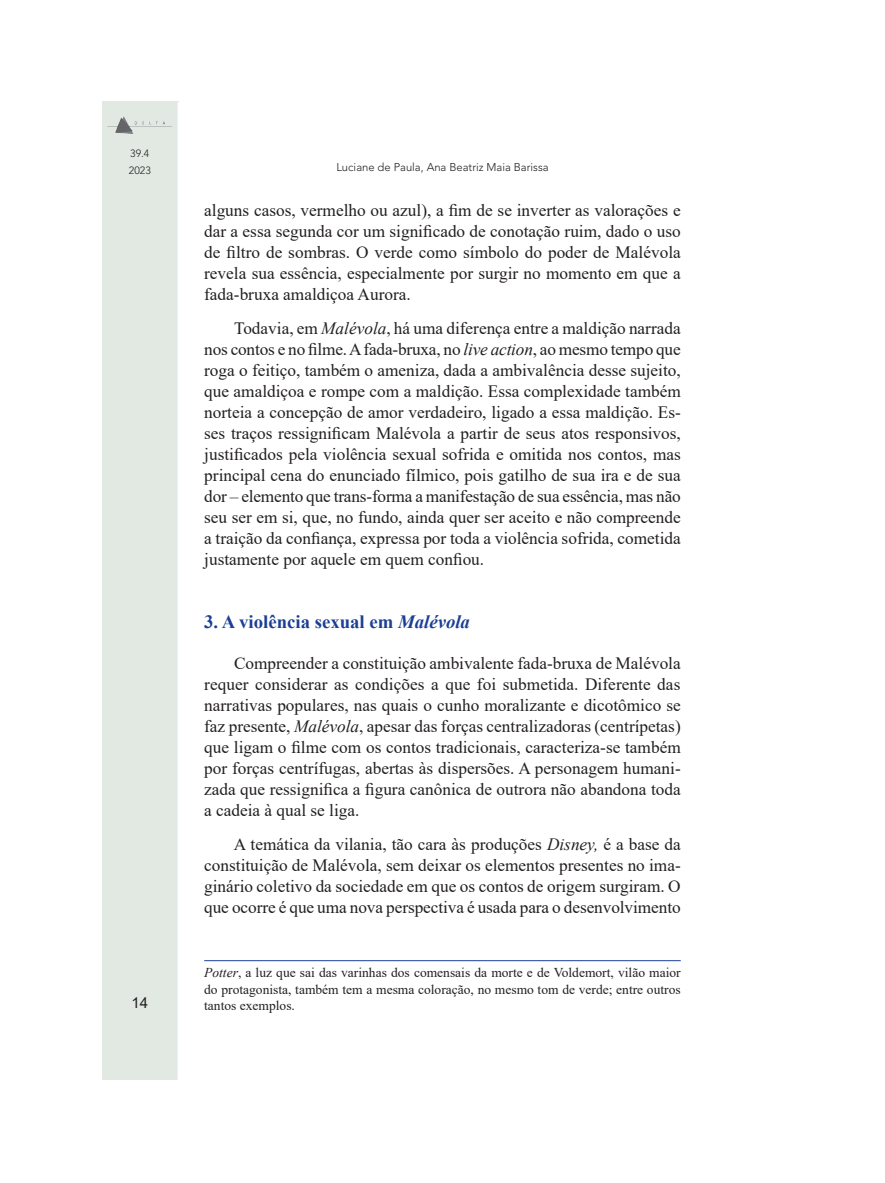
<style>
.page{position:relative;width:885px;height:1183px;background:#fff}
.page>*{position:absolute;margin:0;border:0;box-sizing:border-box;transform-origin:0 0}
.t1{font:700 18.75px "Times New Roman";color:#1b3f94}
.t2{font:17.25px/21px "Times New Roman";color:#231f20;text-align:justify}
.t3{font:15px "Arial";color:#231f20}
.t4{font:13.5px/16.5px "Times New Roman";color:#231f20;text-align:justify}
.t5{font:300 11.25px "Avenir";color:#231f20}
.t6{font:300 10.5px/16.5px "Avenir";color:#231f20}
.s1{font-style:italic}
</style>
<div class="page">
<div style="left:102px;top:101px;width:77px;height:978px;background:#e1e9e2"></div>
<img style="left:107px;top:116px;width:65px;height:18px">
<hr style="left:178px;top:102px;width:4px;height:978px;background:#fff">
<hr style="left:204px;top:960px;width:476px;height:1px;background:#1b3f94">
<p class="t6" style="left:129px;top:145px;width:23px">39.4<br>2023</p>
<p class="t3" style="left:131px;top:991px;width:18px">14</p>
<p class="t5" style="left:336px;top:160px;width:214px">Luciane de Paula, Ana Beatriz Maia Barissa</p>
<p class="t2" style="left:204px;top:199px;width:478px">alguns casos, vermelho ou azul), a fim de se inverter as valorações e dar a essa segunda cor um significado de conotação ruim, dado o uso de filtro de sombras. O verde como símbolo do poder de Malévola revela sua essência, especialmente por surgir no momento em que a fada-bruxa amaldiçoa Aurora.</p>
<p class="t2" style="left:204px;top:317px;width:478px;text-indent:30px">Todavia, em <span class="s1">Malévola</span>, há uma diferença entre a maldição narrada nos contos e no filme.Afada-bruxa, no <span class="s1">live action</span>, ao mesmo tempo que roga o feitiço, também o ameniza, dada a ambivalência desse sujeito, que amaldiçoa e rompe com a maldição. Essa complexidade também norteia a concepção de amor verdadeiro, ligado a essa maldição. Es&shy;ses traços ressignificam Malévola a partir de seus atos responsivos, justificados pela violência sexual sofrida e omitida nos contos, mas principal cena do enunciado fílmico, pois gatilho de sua ira e de sua dor – elemento que trans-forma a manifestação de sua essência, mas não seu ser em si, que, no fundo, ainda quer ser aceito e não compreende a traição da confiança, expressa por toda a violência sofrida, cometida justamente por aquele em quem confiou.</p>
<p class="t1" style="left:204px;top:607px;width:267px">3. A violência sexual em <span class="s1">Malévola</span></p>
<p class="t2" style="left:204px;top:652px;width:478px;text-indent:30px">Compreender a constituição ambivalente fada-bruxa de Malévola requer considerar as condições a que foi submetida. Diferente das narrativas populares, nas quais o cunho moralizante e dicotômico se faz presente, <span class="s1">Malévola</span>, apesar das forças centralizadoras (centrípetas) que ligam o filme com os contos tradicionais, caracteriza-se também por forças centrífugas, abertas às dispersões. A personagem humani&shy;zada que ressignifica a figura canônica de outrora não abandona toda a cadeia à qual se liga.</p>
<p class="t2" style="left:204px;top:832px;width:478px;text-indent:30px">A temática da vilania, tão cara às produções <span class="s1">Disney,</span> é a base da constituição de Malévola, sem deixar os elementos presentes no ima&shy;ginário coletivo da sociedade em que os contos de origem surgiram. O que ocorre é que uma nova perspectiva é usada para o desenvolvimento</p>
<p class="t4" style="left:204px;top:963px;width:478px"><span class="s1">Potter</span>, a luz que sai das varinhas dos comensais da morte e de Voldemort, vilão maior do protagonista, também tem a mesma coloração, no mesmo tom de verde; entre outros tantos exemplos.</p>
</div>
